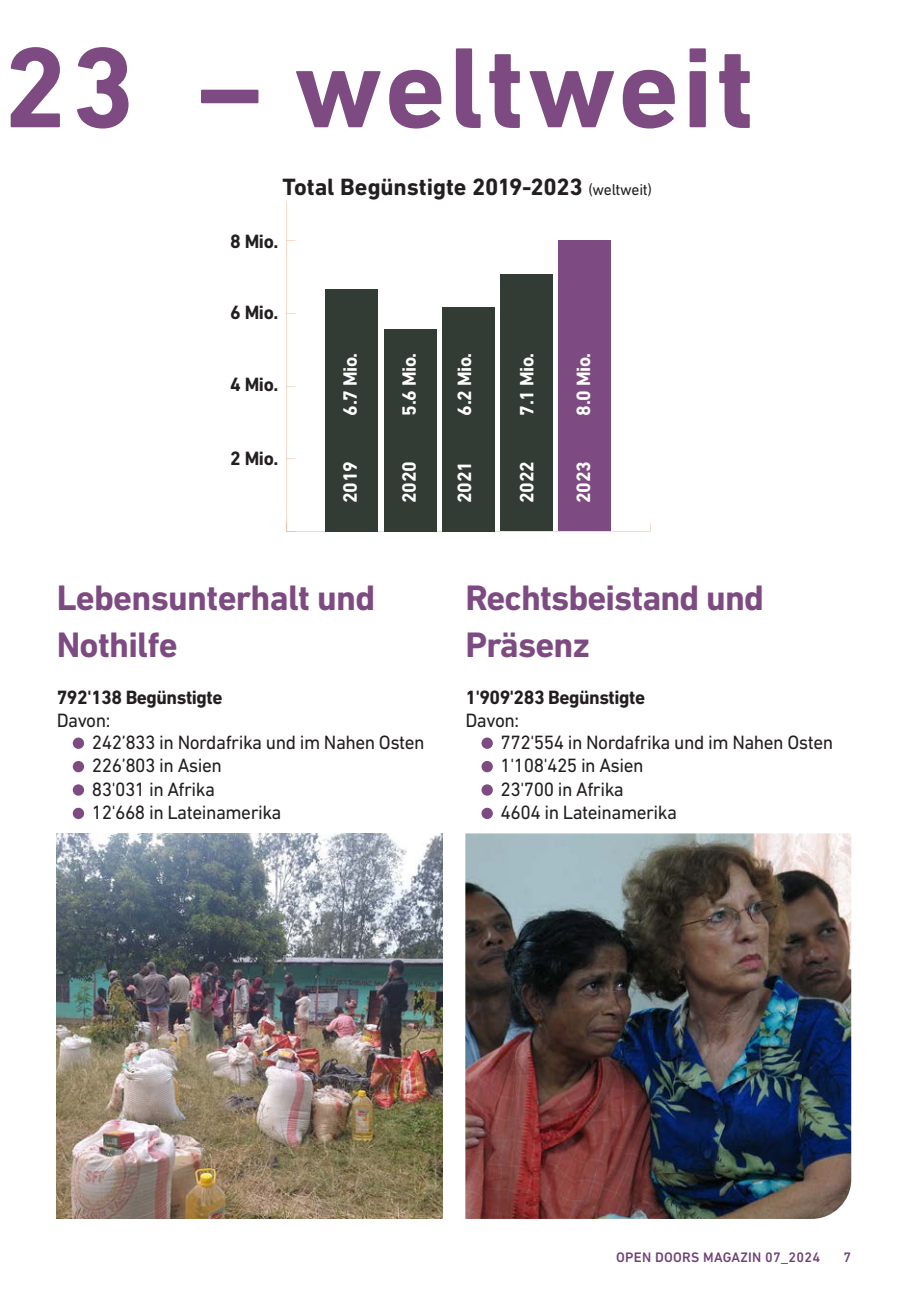
<style>
.page{position:relative;width:908px;height:1304px;background:#fff}
.page>*{position:absolute;margin:0;border:0;box-sizing:border-box;transform-origin:0 0}
.t1{font:700 116px "DIN Next LT Pro";letter-spacing:.025em;color:#7d4a82}
._1_Main_Title_DIN_Next_LT_Pro_Bold_18pt{font:700 36px/46.8px "DIN Next LT Pro";letter-spacing:-.025em;color:#7d4a82}
.t2{font:700 24px "DIN Next LT Pro";letter-spacing:-.005em;color:#231f20}
._5_Current_Text_DIN_Next_LT_Pro_Reg_9_8pt{font:19.6px "DIN Next LT Pro";letter-spacing:-.025em;color:#231f20}
._5_Current_Text_DIN_Next_LT_Pro_Reg_9_8pt-2{font:700 19.6px "DIN Next LT Pro";letter-spacing:-.025em;color:#231f20}
._5_Current_Text_DIN_Next_LT_Pro_Reg_9_8pt-3{font:700 19.6px "DIN Next LT Pro";letter-spacing:-.02em;color:#fff}
.t3{font:17px "DIN Next LT Pro";letter-spacing:.005em;color:#000515}
.t4{font:500 14px "DIN Next LT Pro";letter-spacing:.02em;color:#714177}
.s1{font-weight:400;font-size:16px}
</style>
<div class="page">
<div style="left:73px;top:738px;width:11px;height:11px;background:#7d4a82;border-radius:50%"></div>
<div style="left:73px;top:761px;width:11px;height:11px;background:#7d4a82;border-radius:50%"></div>
<div style="left:73px;top:784px;width:11px;height:12px;background:#7d4a82;border-radius:50%"></div>
<div style="left:73px;top:808px;width:11px;height:11px;background:#7d4a82;border-radius:50%"></div>
<div style="left:481px;top:738px;width:11px;height:11px;background:#7d4a82;border-radius:50%"></div>
<div style="left:481px;top:761px;width:11px;height:11px;background:#7d4a82;border-radius:50%"></div>
<div style="left:481px;top:784px;width:11px;height:12px;background:#7d4a82;border-radius:50%"></div>
<div style="left:481px;top:808px;width:11px;height:11px;background:#7d4a82;border-radius:50%"></div>
<img style="left:57px;top:833px;width:385px;height:386px">
<img style="left:465px;top:833px;width:385px;height:386px">
<div style="left:558px;top:241px;width:52px;height:290px;background:#7d4a82"></div>
<div style="left:500px;top:274px;width:52px;height:257px;background:#323b34"></div>
<div style="left:442px;top:307px;width:52px;height:224px;background:#323b34"></div>
<div style="left:384px;top:329px;width:52px;height:202px;background:#323b34"></div>
<div style="left:325px;top:289px;width:53px;height:242px;background:#323b34"></div>
<h1 class="t1" style="left:3px;top:20px;width:752px">23 – weltweit</h1>
<p class="t2" style="left:282px;top:173px;width:371px">Total Begünstigte 2019-2023 <span class="s1">(weltweit)</span></p>
<p class="_5_Current_Text_DIN_Next_LT_Pro_Reg_9_8pt-2" style="left:230px;top:230px;width:50px">8 Mio.</p>
<p class="t3" style="left:238px;top:231px;width:44px">8 Mio.</p>
<p class="_5_Current_Text_DIN_Next_LT_Pro_Reg_9_8pt-2" style="left:230px;top:301px;width:50px">6 Mio.</p>
<p class="t3" style="left:238px;top:304px;width:44px">6 Mio.</p>
<p class="_5_Current_Text_DIN_Next_LT_Pro_Reg_9_8pt-2" style="left:230px;top:373px;width:50px">4 Mio.</p>
<p class="t3" style="left:238px;top:376px;width:44px">4 Mio.</p>
<p class="_5_Current_Text_DIN_Next_LT_Pro_Reg_9_8pt-2" style="left:230px;top:447px;width:50px">2 Mio.</p>
<p class="t3" style="left:238px;top:449px;width:44px">2 Mio.</p>
<p class="_5_Current_Text_DIN_Next_LT_Pro_Reg_9_8pt-3" style="left:338px;top:416px;width:65px;rotate:-90deg">6.7 Mio.</p>
<p class="_5_Current_Text_DIN_Next_LT_Pro_Reg_9_8pt-3" style="left:397px;top:416px;width:65px;rotate:-90deg">5.6 Mio.</p>
<p class="_5_Current_Text_DIN_Next_LT_Pro_Reg_9_8pt-3" style="left:453px;top:416px;width:65px;rotate:-90deg">6.2 Mio.</p>
<p class="_5_Current_Text_DIN_Next_LT_Pro_Reg_9_8pt-3" style="left:515px;top:416px;width:65px;rotate:-90deg">7.1 Mio.</p>
<p class="_5_Current_Text_DIN_Next_LT_Pro_Reg_9_8pt-3" style="left:571px;top:416px;width:65px;rotate:-90deg">8.0 Mio.</p>
<p class="_5_Current_Text_DIN_Next_LT_Pro_Reg_9_8pt-3" style="left:338px;top:503px;width:43px;rotate:-90deg">2019</p>
<p class="_5_Current_Text_DIN_Next_LT_Pro_Reg_9_8pt-3" style="left:397px;top:503px;width:43px;rotate:-90deg">2020</p>
<p class="_5_Current_Text_DIN_Next_LT_Pro_Reg_9_8pt-3" style="left:453px;top:503px;width:43px;rotate:-90deg">2021</p>
<p class="_5_Current_Text_DIN_Next_LT_Pro_Reg_9_8pt-3" style="left:515px;top:503px;width:43px;rotate:-90deg">2022</p>
<p class="_5_Current_Text_DIN_Next_LT_Pro_Reg_9_8pt-3" style="left:571px;top:503px;width:43px;rotate:-90deg">2023</p>
<p class="_1_Main_Title_DIN_Next_LT_Pro_Bold_18pt" style="left:57px;top:575px;width:320px">Lebensunterhalt und<br>Nothilfe</p>
<p class="_5_Current_Text_DIN_Next_LT_Pro_Reg_9_8pt-2" style="left:57px;top:686px;width:167px">792'138 Begünstigte</p>
<p class="_5_Current_Text_DIN_Next_LT_Pro_Reg_9_8pt" style="left:57px;top:709px;width:55px">Davon:</p>
<p class="_5_Current_Text_DIN_Next_LT_Pro_Reg_9_8pt" style="left:92px;top:731px;width:334px">242’833 in Nordafrika und im Nahen Osten</p>
<p class="_5_Current_Text_DIN_Next_LT_Pro_Reg_9_8pt" style="left:92px;top:754px;width:131px">226’803 in Asien</p>
<p class="_5_Current_Text_DIN_Next_LT_Pro_Reg_9_8pt" style="left:92px;top:778px;width:125px">83'031 in Afrika</p>
<p class="_5_Current_Text_DIN_Next_LT_Pro_Reg_9_8pt" style="left:92px;top:801px;width:191px">12'668 in Lateinamerika</p>
<p class="_1_Main_Title_DIN_Next_LT_Pro_Bold_18pt" style="left:465px;top:575px;width:300px">Rechtsbeistand und<br>Präsenz</p>
<p class="_5_Current_Text_DIN_Next_LT_Pro_Reg_9_8pt-2" style="left:465px;top:686px;width:181px">1'909'283 Begünstigte</p>
<p class="_5_Current_Text_DIN_Next_LT_Pro_Reg_9_8pt" style="left:465px;top:709px;width:55px">Davon:</p>
<p class="_5_Current_Text_DIN_Next_LT_Pro_Reg_9_8pt" style="left:500px;top:731px;width:334px">772'554 in Nordafrika und im Nahen Osten</p>
<p class="_5_Current_Text_DIN_Next_LT_Pro_Reg_9_8pt" style="left:500px;top:754px;width:144px">1'108'425 in Asien</p>
<p class="_5_Current_Text_DIN_Next_LT_Pro_Reg_9_8pt" style="left:500px;top:778px;width:125px">23'700 in Afrika</p>
<p class="_5_Current_Text_DIN_Next_LT_Pro_Reg_9_8pt" style="left:500px;top:801px;width:178px">4604 in Lateinamerika</p>
<p class="t4" style="left:615px;top:1249px;width:205px">OPEN DOORS MAGAZIN 07_2024</p>
<p class="t4" style="left:843px;top:1249px;width:9px">7</p>
</div>
